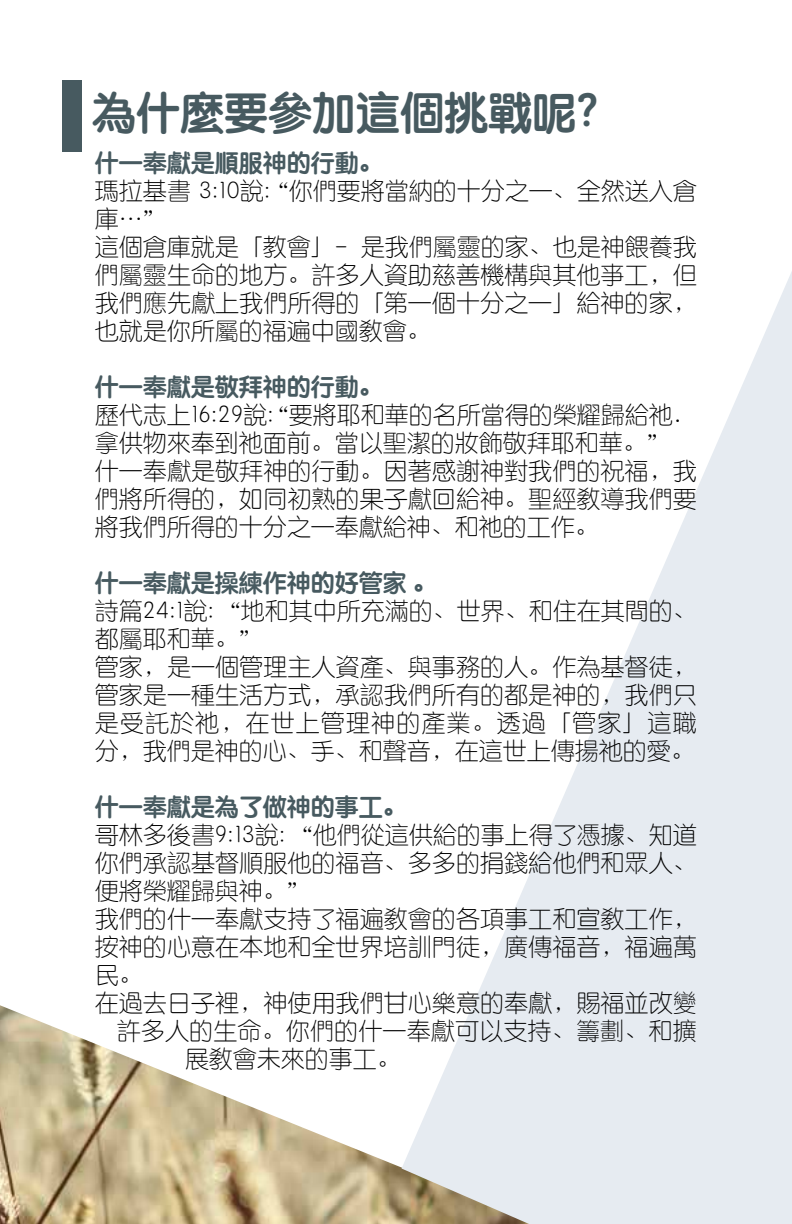
<style>
.page{position:relative;width:792px;height:1224px;background:#fff}
.page>*{position:absolute;margin:0;border:0;box-sizing:border-box;transform-origin:0 0}
.t1{font:44px "ST Yuanti SC Bold";color:#475a60}
.t2{font:24px/28px "ST Yuanti SC Light";letter-spacing:.005em;color:#000}
.t3{font:24px "ST Yuanti SC Bold";color:#475a60}
</style>
<div class="page">
<svg style="left:0;top:1005px;width:402px;height:219px"></svg>
<svg style="left:402px;top:271px;width:390px;height:953px;fill:#e6ebf1"></svg>
<div style="left:62px;top:80px;width:20px;height:71px;background:#475a60"></div>
<h1 class="t1" style="left:92px;top:79px;width:508px">為什麼要參加這個挑戰呢?</h1>
<p class="t3" style="left:95px;top:145px;width:289px">什一奉獻是順服神的行動。</p>
<p class="t2" style="left:95px;top:176px;width:604px">瑪拉基書 3:10說: “你們要將當納的十分之一、全然送入倉庫…”<br>這個倉庫就是「教會」- 是我們屬靈的家、也是神餵養我們屬靈生命的地方。許多人資助慈善機構與其他亊工，但我們應先獻上我們所得的「第一個十分之一」給神的家，也就是你所屬的福遍中國敎會。</p>
<p class="t3" style="left:95px;top:369px;width:289px">什一奉獻是敬拜神的行動。</p>
<p class="t2" style="left:95px;top:400px;width:604px">歷代志上16:29說: “要將耶和華的名所當得的榮耀歸給祂．拿供物來奉到祂面前。當以聖潔的妝飾敬拜耶和華。”<br>什一奉獻是敬拜神的行動。因著感謝神對我們的祝福，我們將所得的，如同初熟的果子獻回給神。聖經敎導我們要將我們所得的十分之一奉獻給神、和祂的工作。</p>
<p class="t3" style="left:95px;top:565px;width:343px">什一奉獻是操練作神的好管家 。</p>
<p class="t2" style="left:95px;top:596px;width:604px">詩篇24:1說: “地和其中所充滿的、世界、和住在其間的、都屬耶和華。”<br>管家，是一個管理主人資產、與事務的人。作為基督徒，管家是一種生活方式，承認我們所有的都是神的，我們只是受託於祂，在世上管理神的產業。透過「管家」這職分，我們是神的心、手、和聲音，在這世上傳揚祂的愛。</p>
<p class="t3" style="left:95px;top:789px;width:313px">什一奉獻是為了做神的事工。</p>
<p class="t2" style="left:95px;top:820px;width:603px">哥林多後書9:13說: “他們從這供給的事上得了憑據、知道</p>
<p class="t2" style="left:95px;top:848px;width:604px">你們承認基督順服他的福音、多多的捐錢給他們和眾人、</p>
<p class="t2" style="left:95px;top:876px;width:204px">便將榮耀歸與神。”</p>
<p class="t2" style="left:95px;top:904px;width:604px">我們的什一奉獻支持了福遍敎會的各項事工和宣敎工作，</p>
<p class="t2" style="left:95px;top:932px;width:604px">按神的心意在本地和全世界培訓門徒，廣傳福音，福遍萬</p>
<p class="t2" style="left:95px;top:960px;width:49px">民。</p>
<p class="t2" style="left:95px;top:988px;width:604px">在過去日子裡，神使用我們甘心樂意的奉獻，賜福並改變</p>
<p class="t2" style="left:117px;top:1016px;width:581px">許多人的生命。你們的什一奉獻可以支持、籌劃、和擴</p>
<p class="t2" style="left:185px;top:1044px;width:217px">展敎會未來的事工。</p>
</div>
